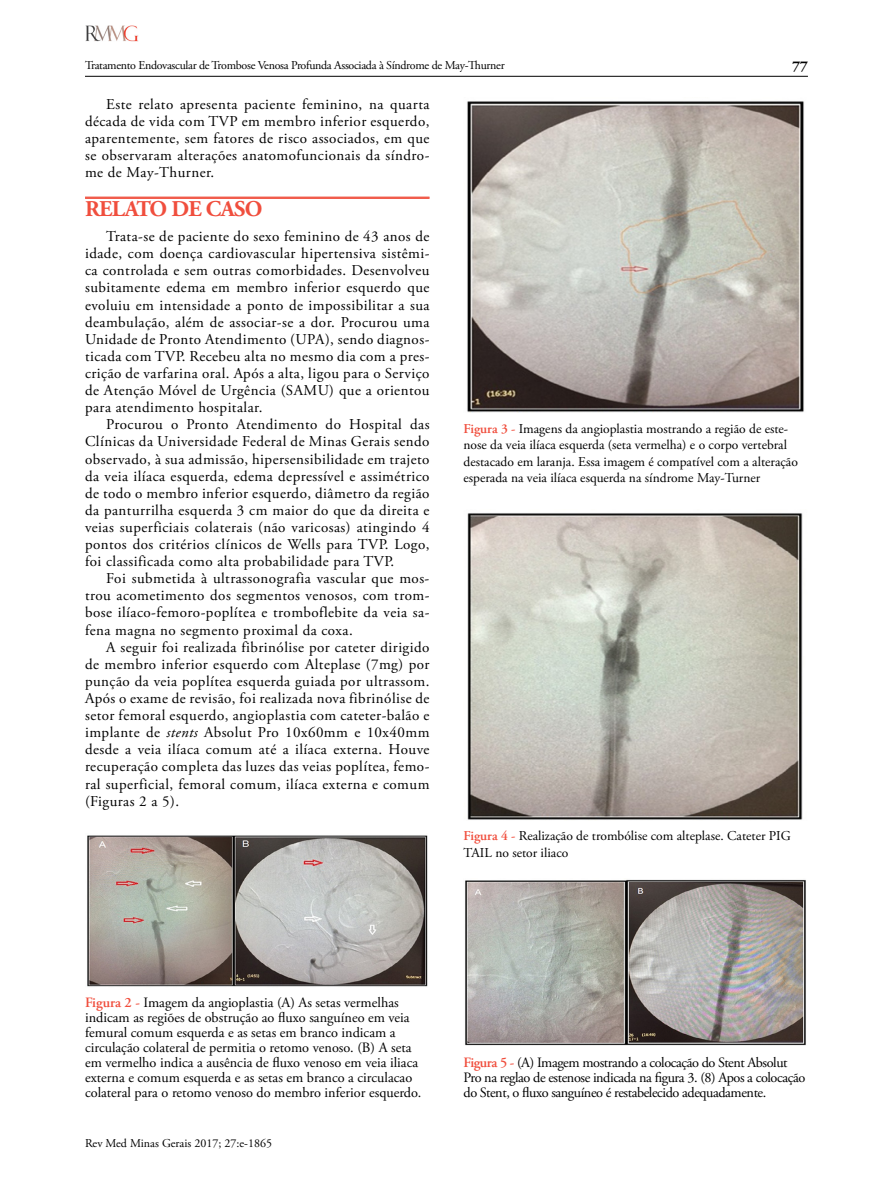
<style>
.page{position:relative;width:893px;height:1191px;background:#fff}
.page>*{position:absolute;margin:0;border:0;box-sizing:border-box;transform-origin:0 0}
.t1{font:700 22.5px "Adobe Garamond Pro";letter-spacing:-.03em;color:#f04e3d}
.t2{font:15px/17.1px "Adobe Garamond Pro";letter-spacing:.03em;color:#000;text-align:justify}
.t3{font:700 15px "Adobe Garamond Pro";color:#000}
.t4{font:14.25px/15px "Adobe Garamond Pro";color:#000}
.t5{font:14.25px/15px "Adobe Garamond Pro";letter-spacing:-.03em;color:#000}
.t6{font:13.5px/16.5px "Adobe Garamond Pro";color:#000}
.t7{font:12px "Adobe Garamond Pro";letter-spacing:-.025em;color:#000}
.t8{font:12px "Adobe Garamond Pro";color:#000}
.s1{font-style:italic}
.s2{font-weight:600;color:#f04e3d}
</style>
<div class="page">
<hr style="left:85px;top:76px;width:723px;height:1px;background:#000">
<img style="left:85px;top:26px;width:53px;height:16px">
<hr style="left:85px;top:197px;width:344px;height:1px;background:#f04e3d">
<hr style="left:85px;top:198px;width:344px;height:1px;background:#f04e3d">
<img style="left:87px;top:835px;width:341px;height:152px">
<img style="left:467px;top:101px;width:337px;height:311px">
<img style="left:467px;top:513px;width:336px;height:307px">
<img style="left:465px;top:879px;width:341px;height:166px">
<p class="t7" style="left:85px;top:58px;width:421px">Tratamento Endovascular de Trombose Venosa Profunda Associada à Síndrome de May-Thurner</p>
<p class="t3" style="left:792px;top:58px;width:17px">77</p>
<p class="t2" style="left:85px;top:96px;width:346px;text-indent:21px">Este relato apresenta paciente feminino, na quarta década de vida com TVP em membro inferior esquerdo, aparentemente, sem fatores de risco associados, em que se observaram alterações anatomofuncionais da síndro&shy;me de May-Thurner.</p>
<h1 class="t1" style="left:85px;top:195px;width:179px">RELATO DE CASO</h1>
<p class="t2" style="left:85px;top:228px;width:346px;text-indent:21px">Trata-se de paciente do sexo feminino de 43 anos de idade, com doença cardiovascular hipertensiva sistêmi&shy;ca controlada e sem outras comorbidades. Desenvolveu subitamente edema em membro inferior esquerdo que evoluiu em intensidade a ponto de impossibilitar a sua deambulação, além de associar-se a dor. Procurou uma Unidade de Pronto Atendimento (UPA), sendo diagnos&shy;ticada com TVP. Recebeu alta no mesmo dia com a pres&shy;crição de varfarina oral. Após a alta, ligou para o Serviço de Atenção Móvel de Urgência (SAMU) que a orientou para atendimento hospitalar.</p>
<p class="t2" style="left:85px;top:416px;width:346px;text-indent:21px">Procurou o Pronto Atendimento do Hospital das Clínicas da Universidade Federal de Minas Gerais sendo observado, à sua admissão, hipersensibilidade em trajeto da veia ilíaca esquerda, edema depressível e assimétrico de todo o membro inferior esquerdo, diâmetro da região da panturrilha esquerda 3 cm maior do que da direita e veias superficiais colaterais (não varicosas) atingindo 4 pontos dos critérios clínicos de Wells para TVP. Logo, foi classificada como alta probabilidade para TVP.</p>
<p class="t2" style="left:85px;top:570px;width:346px;text-indent:21px">Foi submetida à ultrassonografia vascular que mos&shy;trou acometimento dos segmentos venosos, com trom&shy;bose ilíaco-femoro-poplítea e tromboflebite da veia sa&shy;fena magna no segmento proximal da coxa.</p>
<p class="t2" style="left:85px;top:639px;width:346px;text-indent:21px">A seguir foi realizada fibrinólise por cateter dirigido de membro inferior esquerdo com Alteplase (7mg) por punção da veia poplítea esquerda guiada por ultrassom.<br>Após o exame de revisão, foi realizada nova fibrinólise de setor femoral esquerdo, angioplastia com cateter-balão e implante de <span class="s1">stents</span> Absolut Pro 10x60mm e 10x40mm desde a veia ilíaca comum até a ilíaca externa. Houve recuperação completa das luzes das veias poplítea, femo&shy;ral superficial, femoral comum, ilíaca externa e comum (Figuras 2 a 5).</p>
<p class="t6" style="left:463px;top:420px;width:336px"><span class="s2">Figura 3 -</span> Imagens da angioplastia mostrando a região de este&shy;nose da veia ilíaca esquerda (seta vermelha) e o corpo vertebral destacado em laranja. Essa imagem é compatível com a alteração esperada na veia ilíaca esquerda na síndrome May-Turner</p>
<p class="t6" style="left:463px;top:828px;width:329px"><span class="s2">Figura 4 -</span> Realização de trombólise com alteplase. Cateter PIG<br>TAIL no setor iliaco</p>
<p class="t4" style="left:85px;top:995px;width:338px"><span class="s2">Figura 2 -</span> Imagem da angioplastia (A) As setas vermelhas indicam as regiões de obstrução ao fluxo sanguíneo em veia femural comum esquerda e as setas em branco indicam a circulação colateral de permitia o retomo venoso. (B) A seta em vermelho indica a ausência de fluxo venoso em veia iliaca externa e comum esquerda e as setas em branco a circulacao colateral para o retomo venoso do membro inferior esquerdo.</p>
<p class="t8" style="left:85px;top:1135px;width:188px">Rev Med Minas Gerais 2017; 27:e-1865</p>
<p class="t5" style="left:463px;top:1055px;width:343px"><span class="s2">Figura 5 -</span> (A) Imagem mostrando a colocação do Stent Absolut<br>Pro na reglao de estenose indicada na figura 3. (8) Apos a colocação do Stent, o fluxo sanguíneo é restabelecido adequadamente.</p>
</div>
